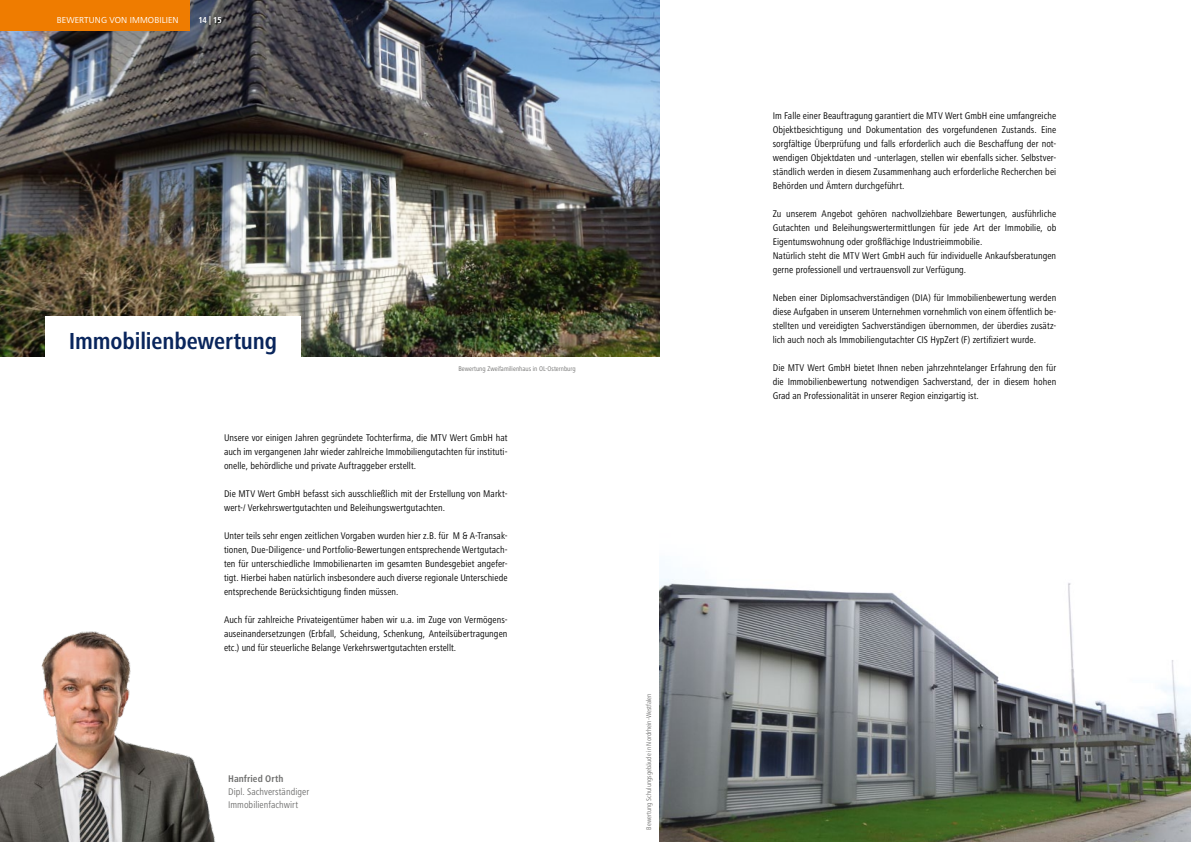
<style>
.page{position:relative;width:1191px;height:842px;background:#fff}
.page>*{position:absolute;margin:0;border:0;box-sizing:border-box;transform-origin:0 0}
.t1{font:700 condensed 24px "Frutiger Next LT";color:#09255c}
.t2{font:condensed 10px/14px "Frutiger Next LT";letter-spacing:.005em;color:#000;text-align:justify}
.t3{font:condensed 10px/13px "Frutiger Next LT";letter-spacing:.005em;color:#6f6f6e}
.t4{font:700 condensed 10px "Frutiger Next LT";color:#6f6f6e}
.t5{font:9px "Frutiger Next LT";letter-spacing:.01em;color:#fff}
.t6{font:700 condensed 9px "Frutiger Next LT";color:#fff}
.t7{font:condensed 7px "Frutiger Next LT";color:#6f6f6e}
</style>
<div class="page">
<img style="left:660px;top:578px;width:531px;height:264px">
<img style="left:0;top:0;width:660px;height:357px">
<div style="left:0;top:0;width:189px;height:31px;background:#ef7c00"></div>
<img style="left:0;top:631px;width:216px;height:211px">
<div style="left:45px;top:316px;width:255px;height:48px;background:#fff"></div>
<p class="t5" style="left:57px;top:15px;width:123px">BEWERTUNG VON IMMOBI LI EN</p>
<p class="t6" style="left:198px;top:15px;width:25px">14 | 15</p>
<h1 class="t1" style="left:69px;top:328px;width:210px">Immobilienbewertung</h1>
<p class="t7" style="left:458px;top:365px;width:119px">Bewertung Zweifamilienhaus in OL-Osternburg</p>
<p class="t2" style="left:224px;top:431px;width:285px">Unsere vor einigen Jahren gegründete Tochterfirma, die MTV Wert GmbH hat auch im vergangenen Jahr wieder zahlreiche Immobiliengutachten für instituti&shy;onelle, behördliche und private Auftraggeber erstellt.</p>
<p class="t2" style="left:224px;top:487px;width:285px">Die MTV Wert GmbH befasst sich ausschließlich mit der Erstellung von Markt&shy;wert-/ Verkehrswertgutachten und Beleihungswertgutachten.</p>
<p class="t2" style="left:224px;top:529px;width:285px">Unter teils sehr engen zeitlichen Vorgaben wurden hier z.B. für M &amp; A-Transak&shy;tionen, Due-Diligence- und Portfolio-Bewertungen entsprechende Wertgutach&shy;ten für unterschiedliche Immobilienarten im gesamten Bundesgebiet angefer&shy;tigt. Hierbei haben natürlich insbesondere auch diverse regionale Unterschiede entsprechende Berücksichtigung finden müssen.</p>
<p class="t2" style="left:224px;top:613px;width:285px">Auch für zahlreiche Privateigentümer haben wir u.a. im Zuge von Vermögens&shy;auseinandersetzungen (Erbfall, Scheidung, Schenkung, Anteilsübertragungen etc.) und für steuerliche Belange Verkehrswertgutachten erstellt.</p>
<p class="t4" style="left:228px;top:773px;width:57px">Hanfried Orth</p>
<p class="t3" style="left:228px;top:785px;width:83px">Dipl. Sachverständiger<br>Immobilienfachwirt</p>
<p class="t7" style="left:645px;top:830px;width:138px;rotate:-90deg">Bewertung Schulungsgebäude in Nordrhein-Westfalen</p>
<p class="t2" style="left:772px;top:109px;width:285px">Im Falle einer Beauftragung garantiert die MTV Wert GmbH eine umfangreiche Objektbesichtigung und Dokumentation des vorgefundenen Zustands. Eine sorgfältige Überprüfung und falls erforderlich auch die Beschaffung der not&shy;wendigen Objektdaten und -unterlagen, stellen wir ebenfalls sicher. Selbstver&shy;ständlich werden in diesem Zusammenhang auch erforderliche Recherchen bei Behörden und Ämtern durchgeführt.</p>
<p class="t2" style="left:772px;top:207px;width:285px;text-align:left">Zu unserem Angebot gehören nachvollziehbare Bewertungen, ausführliche Gutachten und Beleihungswertermittlungen für jede Art der Immobilie, ob Eigentumswohnung oder großflächige Industrieimmobilie.<br>Natürlich steht die MTV Wert GmbH auch für individuelle Ankaufsberatungen gerne professionell und vertrauensvoll zur Verfügung.</p>
<p class="t2" style="left:772px;top:291px;width:285px">Neben einer Diplomsachverständigen (DIA) für Immobilienbewertung werden diese Aufgaben in unserem Unternehmen vornehmlich von einem öffentlich be&shy;stellten und vereidigten Sachverständigen übernommen, der überdies zusätz&shy;lich auch noch als Immobiliengutachter CIS HypZert (F) zertifiziert wurde.</p>
<p class="t2" style="left:772px;top:361px;width:285px">Die MTV Wert GmbH bietet Ihnen neben jahrzehntelanger Erfahrung den für die Immobilienbewertung notwendigen Sachverstand, der in diesem hohen Grad an Professionalität in unserer Region einzigartig ist.</p>
</div>
